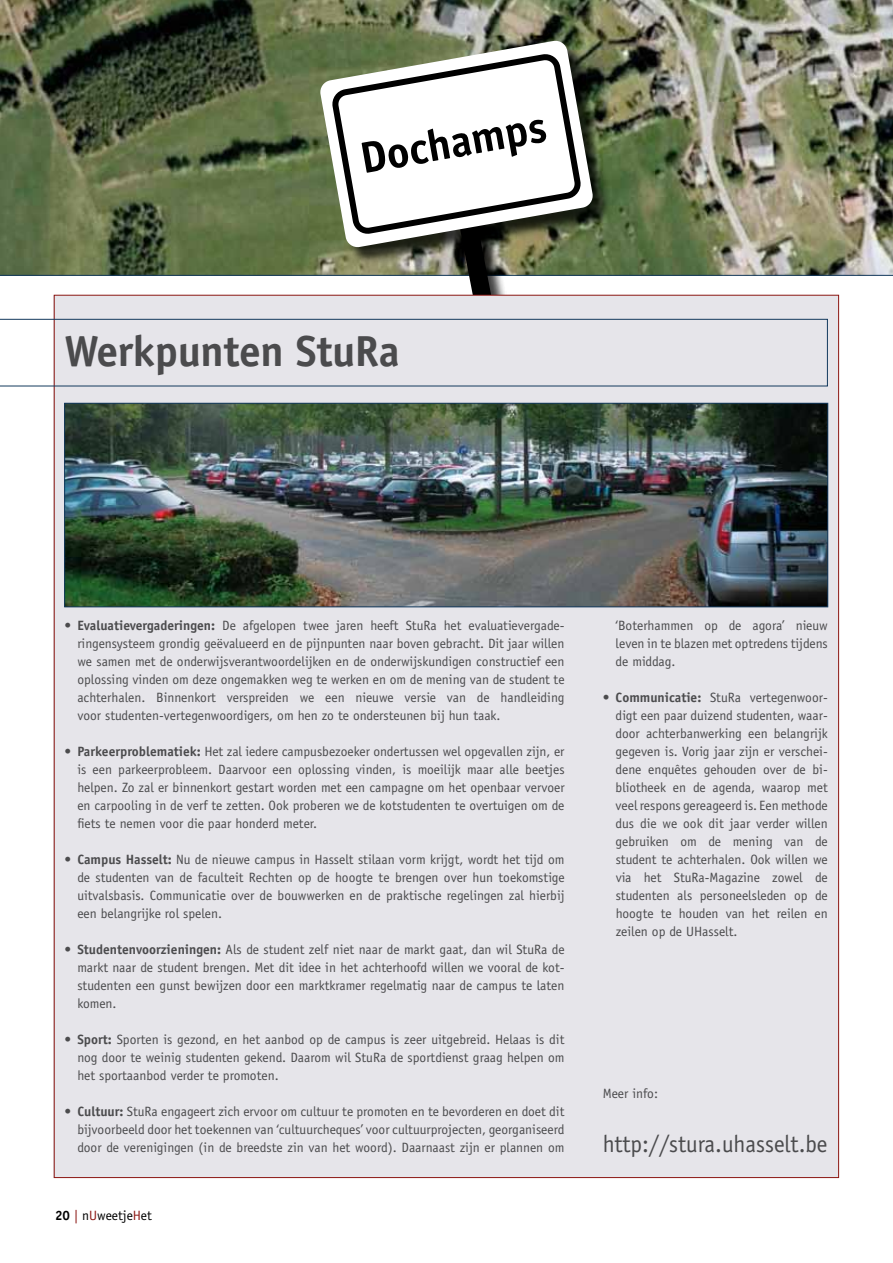
<style>
.page{position:relative;width:893px;height:1263px;background:#fff}
.page>*{position:absolute;margin:0;border:0;box-sizing:border-box;transform-origin:0 0}
.t1{font:700 44.4px "Officina Sans";color:#000}
.t2{font:700 43.5px "Officina Sans";letter-spacing:-.01em;color:#4b4b4d}
.t3{font:24px "Officina Sans";color:#4b4b4d;scale:.96 1}
.t4{font:13.5px/18px "Officina Sans";color:#4b4b4d;text-align:justify}
.t5{font:13.5px "Officina Sans";color:#000}
.s1{font-weight:700}
.s2{color:#8c1713}
</style>
<div class="page">
<img style="left:0;top:0;width:893px;height:276px">
<div style="left:322px;top:43px;width:289px;height:222px;background:#000;opacity:.75"></div>
<svg style="left:319px;top:40px;width:275px;height:208px;background:#687456"></svg>
<svg style="left:334px;top:239px;width:245px;height:56px"></svg>
<svg style="left:327px;top:49px;width:257px;height:190px"></svg>
<div style="left:54px;top:295px;width:785px;height:882px;background:#e6e5ea"></div>
<svg style="left:0;top:319px;width:828px;height:67px"></svg>
<img style="left:66px;top:405px;width:760px;height:200px">
<div style="left:64px;top:403px;width:764px;height:204px;border:1px solid #13395d"></div>
<h1 class="t1" style="left:356px;top:131px;width:190px;rotate:-10deg">Dochamps</h1>
<h2 class="t2" style="left:65px;top:324px;width:336px">Werkpunten StuRa</h2>
<p class="t4" style="left:77px;top:616px;width:489px;text-indent:-13px">• <span class="s1">Evaluatievergaderingen:</span> De afgelopen twee jaren heeft StuRa het evaluatievergade&shy;ringensysteem grondig geëvalueerd en de pijnpunten naar boven gebracht. Dit jaar willen we samen met de onderwijsverantwoordelijken en de onderwijskundigen constructief een oplossing vinden om deze ongemakken weg te werken en om de mening van de student te achterhalen. Binnenkort verspreiden we een nieuwe versie van de handleiding voor studenten-vertegenwoordigers, om hen zo te ondersteunen bij hun taak.</p>
<p class="t4" style="left:77px;top:742px;width:489px;text-indent:-13px">• <span class="s1">Parkeerproblematiek:</span> Het zal iedere campusbezoeker ondertussen wel opgevallen zijn, er is een parkeerprobleem. Daarvoor een oplossing vinden, is moeilijk maar alle beetjes helpen. Zo zal er binnenkort gestart worden met een campagne om het openbaar vervoer en carpooling in de verf te zetten. Ook proberen we de kotstudenten te overtuigen om de fiets te nemen voor die paar honderd meter.</p>
<p class="t4" style="left:77px;top:850px;width:489px;text-indent:-13px">• <span class="s1">Campus Hasselt:</span> Nu de nieuwe campus in Hasselt stilaan vorm krijgt, wordt het tijd om de studenten van de faculteit Rechten op de hoogte te brengen over hun toekomstige uitvalsbasis. Communicatie over de bouwwerken en de praktische regelingen zal hierbij een belangrijke rol spelen.</p>
<p class="t4" style="left:77px;top:940px;width:489px;text-indent:-13px">• <span class="s1">Studentenvoorzieningen:</span> Als de student zelf niet naar de markt gaat, dan wil StuRa de markt naar de student brengen. Met dit idee in het achterhoofd willen we vooral de kot&shy;studenten een gunst bewijzen door een marktkramer regelmatig naar de campus te laten komen.</p>
<p class="t4" style="left:77px;top:1030px;width:489px;text-indent:-13px">• <span class="s1">Sport:</span> Sporten is gezond, en het aanbod op de campus is zeer uitgebreid. Helaas is dit nog door te weinig studenten gekend. Daarom wil StuRa de sportdienst graag helpen om het sportaanbod verder te promoten.</p>
<p class="t4" style="left:77px;top:1102px;width:489px;text-indent:-13px">• <span class="s1">Cultuur:</span> StuRa engageert zich ervoor om cultuur te promoten en te bevorderen en doet dit bijvoorbeeld door het toekennen van ‘cultuurcheques’ voor cultuurprojecten, georganiseerd door de verenigingen (in de breedste zin van het woord). Daarnaast zijn er plannen om</p>
<p class="t5" style="left:55px;top:1208px;width:98px"><span class="s1">20</span> <span class="s2">|</span> n<span class="s2">U</span>weetje<span class="s2">H</span>et</p>
<p class="t4" style="left:616px;top:616px;width:214px">‘Boterhammen op de agora’ nieuw leven in te blazen met optredens tijdens de middag.</p>
<p class="t4" style="left:616px;top:688px;width:214px;text-indent:-13px">• <span class="s1">Communicatie:</span> StuRa vertegenwoor&shy;digt een paar duizend studenten, waar&shy;door achterbanwerking een belangrijk gegeven is. Vorig jaar zijn er verschei&shy;dene enquêtes gehouden over de bi&shy;bliotheek en de agenda, waarop met veel respons gereageerd is. Een methode dus die we ook dit jaar verder willen gebruiken om de mening van de student te achterhalen. Ook willen we via het StuRa-Magazine zowel de studenten als personeelsleden op de hoogte te houden van het reilen en zeilen op de UHasselt.</p>
<p class="t4" style="left:603px;top:1084px;width:57px">Meer info:</p>
<h3 class="t3" style="left:603px;top:1130px;width:236px">http://stura.uhasselt.be</h3>
</div>
